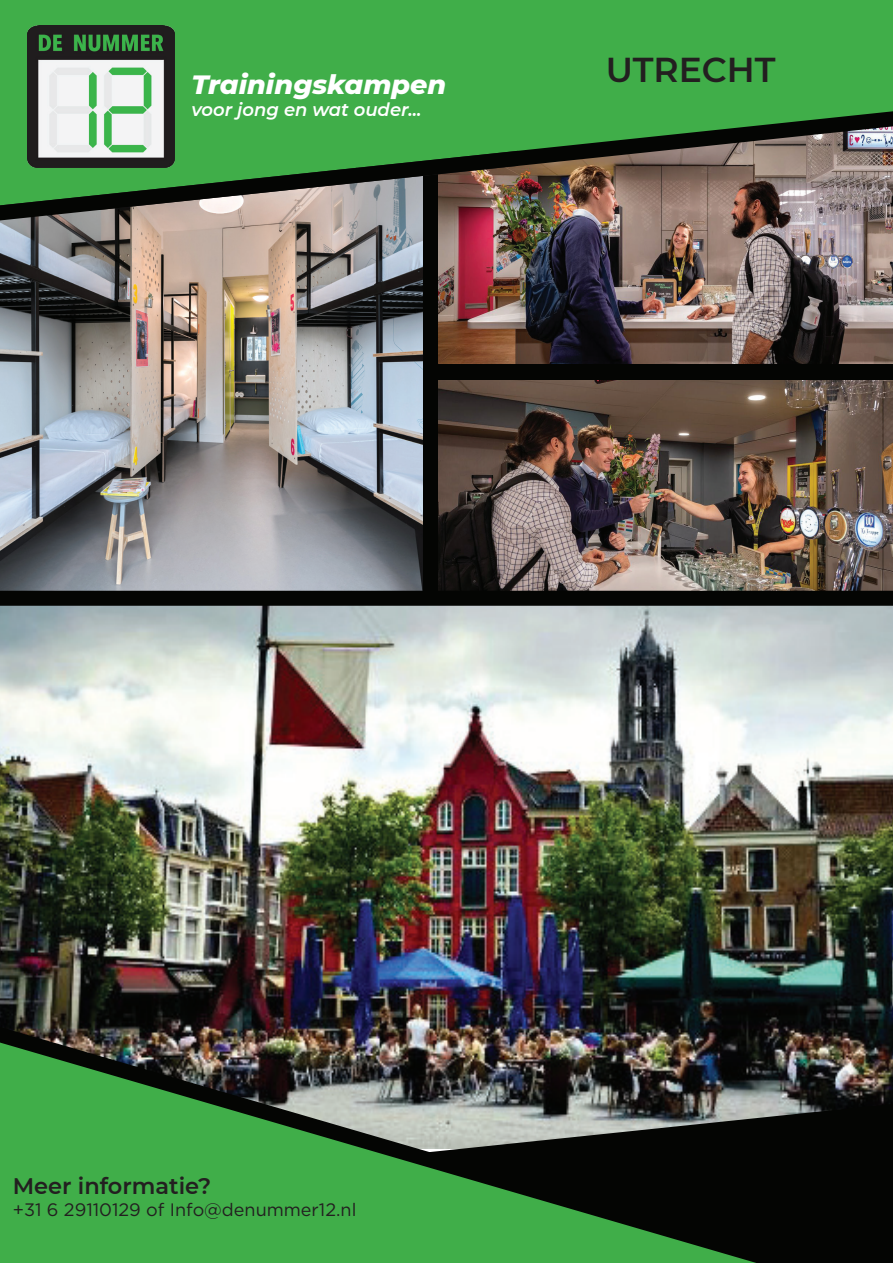
<style>
.page{position:relative;width:893px;height:1263px;background:#fff}
.page>*{position:absolute;margin:0;border:0;box-sizing:border-box;transform-origin:0 0}
.t1{font:600 34.5px "Montserrat";color:#231f20}
.t2{font:italic 800 27px "Montserrat";color:#fff}
.t3{font:600 22.5px "Montserrat";color:#231f20}
.t4{font:18px "Gotham";color:#231f20}
.t5{font:italic 600 18px "Montserrat";color:#fff}
</style>
<div class="page">
<img style="left:0;top:606px;width:893px;height:498px">
<div style="left:0;top:0;width:893px;height:111px;background:#40ae49"></div>
<img style="left:0;top:220px;width:893px;height:386px">
<div style="left:432px;top:364px;width:461px;height:15px;background:#040503"></div>
<div style="left:810px;top:1104px;width:83px;height:159px;background:#040503"></div>
<img style="left:0;top:1027px;width:810px;height:236px">
<img style="left:0;top:111px;width:893px;height:109px">
<img style="left:28px;top:26px;width:146px;height:142px">
<h2 class="t2" style="left:191px;top:65px;width:256px">Trainingskampen</h2>
<p class="t5" style="left:191px;top:96px;width:232px">voor jong en wat ouder...</p>
<h1 class="t1" style="left:606px;top:46px;width:171px">UTRECHT</h1>
<p class="t3" style="left:13px;top:1170px;width:200px">Meer informatie?</p>
<p class="t4" style="left:13px;top:1198px;width:345px">+31 6 29110129 of Info@denummer12.nl</p>
</div>
